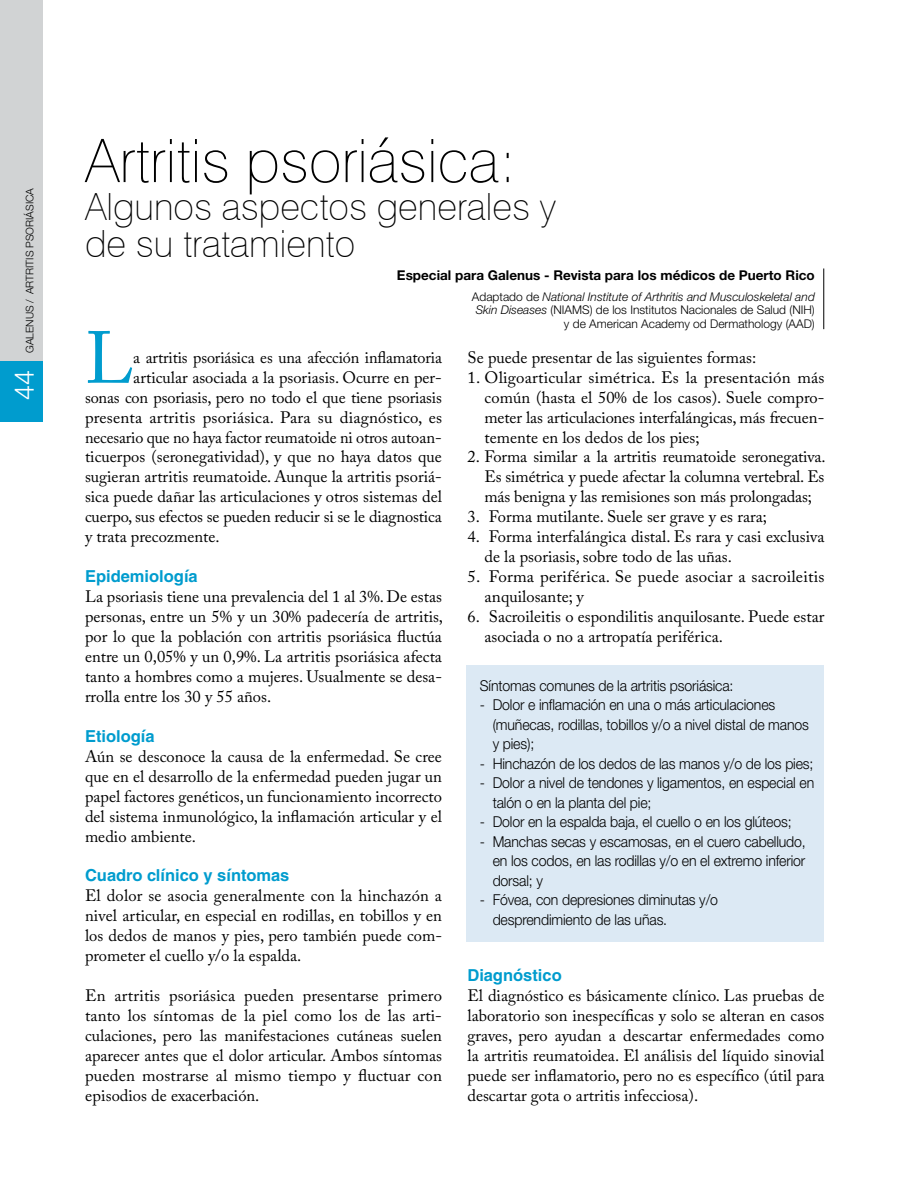
<style>
.page{position:relative;width:918px;height:1188px;background:#fff}
.page>*{position:absolute;margin:0;border:0;box-sizing:border-box;transform-origin:0 0}
.t1{font:72.9px "Adobe Caslon Pro";color:#009cce}
.t2{font:100 60px "Swiss 721 BT";color:#000}
.t3{font:100 37.5px/37.5px "Swiss 721 BT";color:#000}
.t4{font:300 27px "Helvetica Neue";color:#fff}
.t5{font:16.5px/20px "Adobe Caslon Pro";color:#000;text-align:justify}
.t6{font:700 16.5px "Helvetica LT Std";color:#009cce}
.t7{font:300 15px/19.5px "Helvetica Neue";letter-spacing:-.01em;color:#000;scale:.94 1}
.t8{font:700 13.5px "Helvetica Neue LT Std";color:#000}
.t9{font:300 12px/13.5px "Helvetica Neue";color:#000;text-align:right}
.t10{font:300 10.5px "Helvetica Neue";color:#000}
.s1{font-style:italic}
</style>
<div class="page">
<hr style="left:823px;top:268px;width:1px;height:61px;background:#000">
<div style="left:466px;top:665px;width:358px;height:277px;background:#dce9f4"></div>
<div style="left:0;top:0;width:43px;height:412px;background:#d1d3d4"></div>
<div style="left:0;top:361px;width:43px;height:61px;background:#009cce"></div>
<p class="t10" style="left:23px;top:353px;width:167px;rotate:-90deg">GALENUS / ARTRITIS PSORIÁSICA</p>
<h3 class="t4" style="left:8px;top:400px;width:32px;rotate:-90deg">44</h3>
<h2 class="t2" style="left:85px;top:124px;width:433px">Artritis psoriásica:</h2>
<h3 class="t3" style="left:85px;top:187px;width:473px">Algunos aspectos generales y de su tratamiento</h3>
<p class="t8" style="left:397px;top:266px;width:419px">Especial para Galenus - Revista para los médicos de Puerto Rico</p>
<p class="t9" style="left:472px;top:289px;width:344px">Adaptado de <span class="s1">National Institute of Arthritis and Musculoskeletal and<br>Skin Diseases</span> (NIAMS) de los Institutos Nacionales de Salud (NIH) y de American Academy od Dermathology (AAD)</p>
<h1 class="t1" style="left:85px;top:315px;width:50px">L</h1>
<p class="t5" style="left:133px;top:347px;width:310px">a artritis psoriásica es una afección inflamatoria</p>
<p class="t5" style="left:133px;top:367px;width:310px">articular asociada a la psoriasis. Ocurre en per-</p>
<p class="t5" style="left:85px;top:387px;width:358px">sonas con psoriasis, pero no todo el que tiene psoriasis</p>
<p class="t5" style="left:85px;top:407px;width:358px">presenta artritis psoriásica. Para su diagnóstico, es</p>
<p class="t5" style="left:85px;top:427px;width:358px">necesario que no haya factor reumatoide ni otros autoan-</p>
<p class="t5" style="left:85px;top:447px;width:358px">ticuerpos (seronegatividad), y que no haya datos que</p>
<p class="t5" style="left:85px;top:467px;width:358px">sugieran artritis reumatoide. Aunque la artritis psoriá-</p>
<p class="t5" style="left:85px;top:487px;width:358px">sica puede dañar las articulaciones y otros sistemas del</p>
<p class="t5" style="left:85px;top:507px;width:358px">cuerpo, sus efectos se pueden reducir si se le diagnostica</p>
<p class="t5" style="left:85px;top:527px;width:136px">y trata precozmente.</p>
<p class="t6" style="left:85px;top:566px;width:114px">Epidemiología</p>
<p class="t5" style="left:85px;top:586px;width:360px">La psoriasis tiene una prevalencia del 1 al 3%. De estas personas, entre un 5% y un 30% padecería de artritis, por lo que la población con artritis psoriásica fluctúa entre un 0,05% y un 0,9%. La artritis psoriásica afecta tanto a hombres como a mujeres. Usualmente se desa&shy;rrolla entre los 30 y 55 años.</p>
<p class="t6" style="left:85px;top:726px;width:71px">Etiología</p>
<p class="t5" style="left:85px;top:746px;width:358px">Aún se desconoce la causa de la enfermedad. Se cree que en el desarrollo de la enfermedad pueden jugar un papel factores genéticos, un funcionamiento incorrecto del sistema inmunológico, la inflamación articular y el medio ambiente.</p>
<p class="t6" style="left:85px;top:866px;width:206px">Cuadro clínico y síntomas</p>
<p class="t5" style="left:85px;top:886px;width:358px">El dolor se asocia generalmente con la hinchazón a nivel articular, en especial en rodillas, en tobillos y en los dedos de manos y pies, pero también puede com&shy;prometer el cuello y/o la espalda.</p>
<p class="t5" style="left:85px;top:985px;width:358px">En artritis psoriásica pueden presentarse primero tanto los síntomas de la piel como los de las arti&shy;culaciones, pero las manifestaciones cutáneas suelen aparecer antes que el dolor articular. Ambos síntomas pueden mostrarse al mismo tiempo y fluctuar con episodios de exacerbación.</p>
<p class="t5" style="left:468px;top:347px;width:290px">Se puede presentar de las siguientes formas:</p>
<p class="t5" style="left:485px;top:367px;width:341px;text-indent:-17px">1. Oligoarticular simétrica. Es la presentación más común (hasta el 50% de los casos). Suele compro&shy;meter las articulaciones interfalángicas, más frecuen&shy;temente en los dedos de los pies;</p>
<p class="t5" style="left:485px;top:447px;width:343px;text-indent:-17px">2. Forma similar a la artritis reumatoide seronegativa.<br>Es simétrica y puede afectar la columna vertebral. Es más benigna y las remisiones son más prolongadas;</p>
<p class="t5" style="left:468px;top:507px;width:301px">3. Forma mutilante. Suele ser grave y es rara;</p>
<p class="t5" style="left:484px;top:527px;width:341px;text-indent:-17px">4. Forma interfalángica distal. Es rara y casi exclusiva de la psoriasis, sobre todo de las uñas.</p>
<p class="t5" style="left:485px;top:567px;width:341px;text-indent:-17px">5. Forma periférica. Se puede asociar a sacroileitis anquilosante; y</p>
<p class="t5" style="left:485px;top:606px;width:341px;text-indent:-17px">6. Sacroileitis o espondilitis anquilosante. Puede estar asociada o no a artropatía periférica.</p>
<p class="t7" style="left:480px;top:675px;width:271px">Síntomas comunes de la artritis psoriásica:</p>
<p class="t7" style="left:493px;top:695px;width:338px;text-indent:-13px">- Dolor e inflamación en una o más articulaciones (muñecas, rodillas, tobillos y/o a nivel distal de manos y pies);</p>
<p class="t7" style="left:480px;top:753px;width:356px">- Hinchazón de los dedos de las manos y/o de los pies;</p>
<p class="t7" style="left:493px;top:773px;width:344px;text-indent:-13px">- Dolor a nivel de tendones y ligamentos, en especial en talón o en la planta del pie;</p>
<p class="t7" style="left:480px;top:812px;width:333px">- Dolor en la espalda baja, el cuello o en los glúteos;</p>
<p class="t7" style="left:493px;top:831px;width:335px;text-align:justify;text-indent:-13px">- Manchas secas y escamosas, en el cuero cabelludo, en los codos, en las rodillas y/o en el extremo inferior dorsal; y</p>
<p class="t7" style="left:493px;top:890px;width:241px;text-indent:-13px">- Fóvea, con depresiones diminutas y/o desprendimiento de las uñas.</p>
<p class="t6" style="left:467px;top:965px;width:96px">Diagnóstico</p>
<p class="t5" style="left:467px;top:985px;width:358px">El diagnóstico es básicamente clínico. Las pruebas de laboratorio son inespecíficas y solo se alteran en casos graves, pero ayudan a descartar enfermedades como la artritis reumatoidea. El análisis del líquido sinovial puede ser inflamatorio, pero no es específico (útil para descartar gota o artritis infecciosa).</p>
</div>
